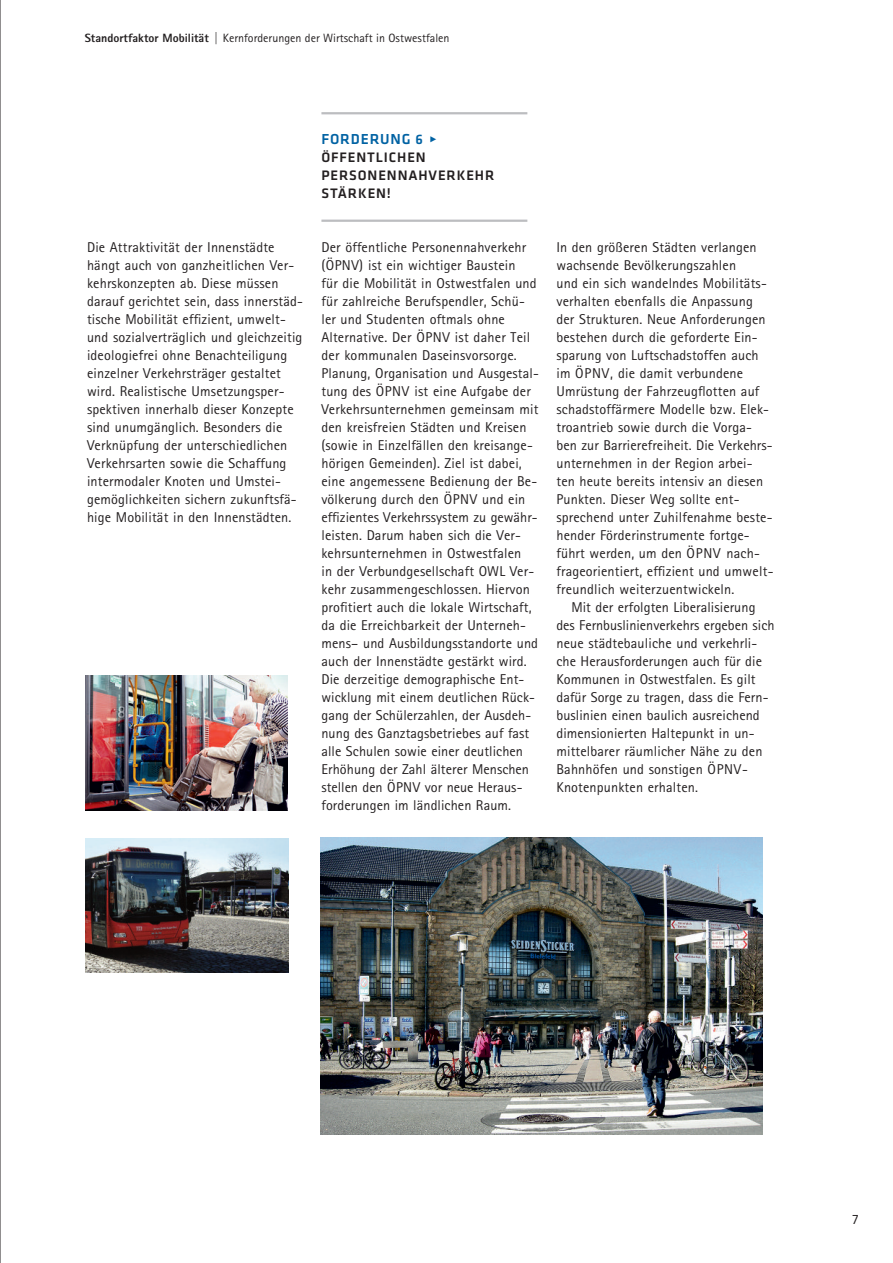
<style>
.page{position:relative;width:893px;height:1263px;background:#fff}
.page>*{position:absolute;margin:0;border:0;box-sizing:border-box;transform-origin:0 0}
.t1{font:500 15px "Klavika";letter-spacing:.055em;color:#0062a3}
.t2{font:14.25px/18px "Rotis Sans Serif Std";letter-spacing:.01em;color:#231f20}
.t3{font:500 14.25px/18px "Klavika";letter-spacing:.06em;color:#231f20}
.t4{font:12px "Rotis Sans Serif Std";color:#231f20}
.s1{font-weight:800}
.s2{font-size:14.25px}
.s3{font-family:"Scala";font-weight:400;font-size:12px}
</style>
<div class="page">
<hr style="left:0;top:0;width:1px;height:1263px;background:#231f20">
<hr style="left:321px;top:112px;width:206px;height:2px;background:#bcbdc0">
<hr style="left:321px;top:220px;width:206px;height:2px;background:#bcbdc0">
<img style="left:321px;top:838px;width:441px;height:296px">
<img style="left:85px;top:838px;width:204px;height:134px">
<img style="left:85px;top:675px;width:203px;height:136px">
<p class="t4" style="left:85px;top:34px;width:366px"><span class="s1">Standortfaktor Mobilität</span> | Kernforderungen der Wirtschaft in Ostwestfalen</p>
<p class="t1" style="left:321px;top:134px;width:117px">FORDERUNG <span class="s2">6</span> <span class="s3">Ω</span></p>
<p class="t3" style="left:321px;top:150px;width:174px">ÖFFENTLICHEN<br>PERSONENNAHVERKEHR<br>STÄRKEN!</p>
<p class="t2" style="left:87px;top:240px;width:217px">Die Attraktivität der Innenstädte hängt auch von ganzheitlichen Ver&shy;kehrskonzepten ab. Diese müssen darauf gerichtet sein, dass innerstäd&shy;tische Mobilität effizient, umwelt&shy;und sozialverträglich und gleichzeitig ideologiefrei ohne Benachteiligung einzelner Verkehrsträger gestaltet wird. Realistische Umsetzungsper&shy;spektiven innerhalb dieser Konzepte sind unumgänglich. Besonders die Verknüpfung der unterschiedlichen Verkehrsarten sowie die Schaffung intermodaler Knoten und Umstei&shy;gemöglichkeiten sichern zukunftsfä&shy;hige Mobilität in den Innenstädten.</p>
<p class="t2" style="left:556px;top:240px;width:219px">In den größeren Städten verlangen wachsende Bevölkerungszahlen<br>und ein sich wandelndes Mobilitäts&shy;verhalten ebenfalls die Anpassung der Strukturen. Neue Anforderungen bestehen durch die geforderte Ein&shy;sparung von Luftschadstoffen auch im ÖPNV, die damit verbundene Umrüstung der Fahrzeugflotten auf schadstoffärmere Modelle bzw. Elek&shy;troantrieb sowie durch die Vorga&shy;ben zur Barrierefreiheit. Die Verkehrs&shy;unternehmen in der Region arbei&shy;ten heute bereits intensiv an diesen Punkten. Dieser Weg sollte ent&shy;sprechend unter Zuhilfenahme beste&shy;hender Förderinstrumente fortge&shy;führt werden, um den ÖPNV nach&shy;frageorientiert, effizient und umwelt&shy;freundlich weiterzuentwickeln.</p>
<p class="t2" style="left:556px;top:600px;width:220px;text-indent:15px">Mit der erfolgten Liberalisierung des Fernbuslinienverkehrs ergeben sich neue städtebauliche und verkehrli&shy;che Herausforderungen auch für die Kommunen in Ostwestfalen. Es gilt dafür Sorge zu tragen, dass die Fern&shy;buslinien einen baulich ausreichend dimensionierten Haltepunkt in un&shy;mittelbarer räumlicher Nähe zu den Bahnhöfen und sonstigen ÖPNV-Knotenpunkten erhalten.</p>
<p class="t2" style="left:321px;top:240px;width:219px">Der öffentliche Personennahverkehr (ÖPNV) ist ein wichtiger Baustein<br>für die Mobilität in Ostwestfalen und für zahlreiche Berufspendler, Schü&shy;ler und Studenten oftmals ohne Alternative. Der ÖPNV ist daher Teil der kommunalen Daseinsvorsorge.<br>Planung, Organisation und Ausgestal&shy;tung des ÖPNV ist eine Aufgabe der Verkehrsunternehmen gemeinsam mit den kreisfreien Städten und Kreisen (sowie in Einzelfällen den kreisange&shy;hörigen Gemeinden). Ziel ist dabei, eine angemessene Bedienung der Be&shy;völkerung durch den ÖPNV und ein effizientes Verkehrssystem zu gewähr&shy;leisten. Darum haben sich die Ver&shy;kehrsunternehmen in Ostwestfalen<br>in der Verbundgesellschaft OWL Ver&shy;kehr zusammengeschlossen. Hiervon profitiert auch die lokale Wirtschaft, da die Erreichbarkeit der Unterneh&shy;mens– und Ausbildungsstandorte und auch der Innenstädte gestärkt wird.<br>Die derzeitige demographische Ent&shy;wicklung mit einem deutlichen Rück&shy;gang der Schülerzahlen, der Ausdeh&shy;nung des Ganztagsbetriebes auf fast alle Schulen sowie einer deutlichen Erhöhung der Zahl älterer Menschen stellen den ÖPNV vor neue Heraus&shy;forderungen im ländlichen Raum.</p>
<p class="t2" style="left:852px;top:1212px;width:9px">7</p>
</div>
